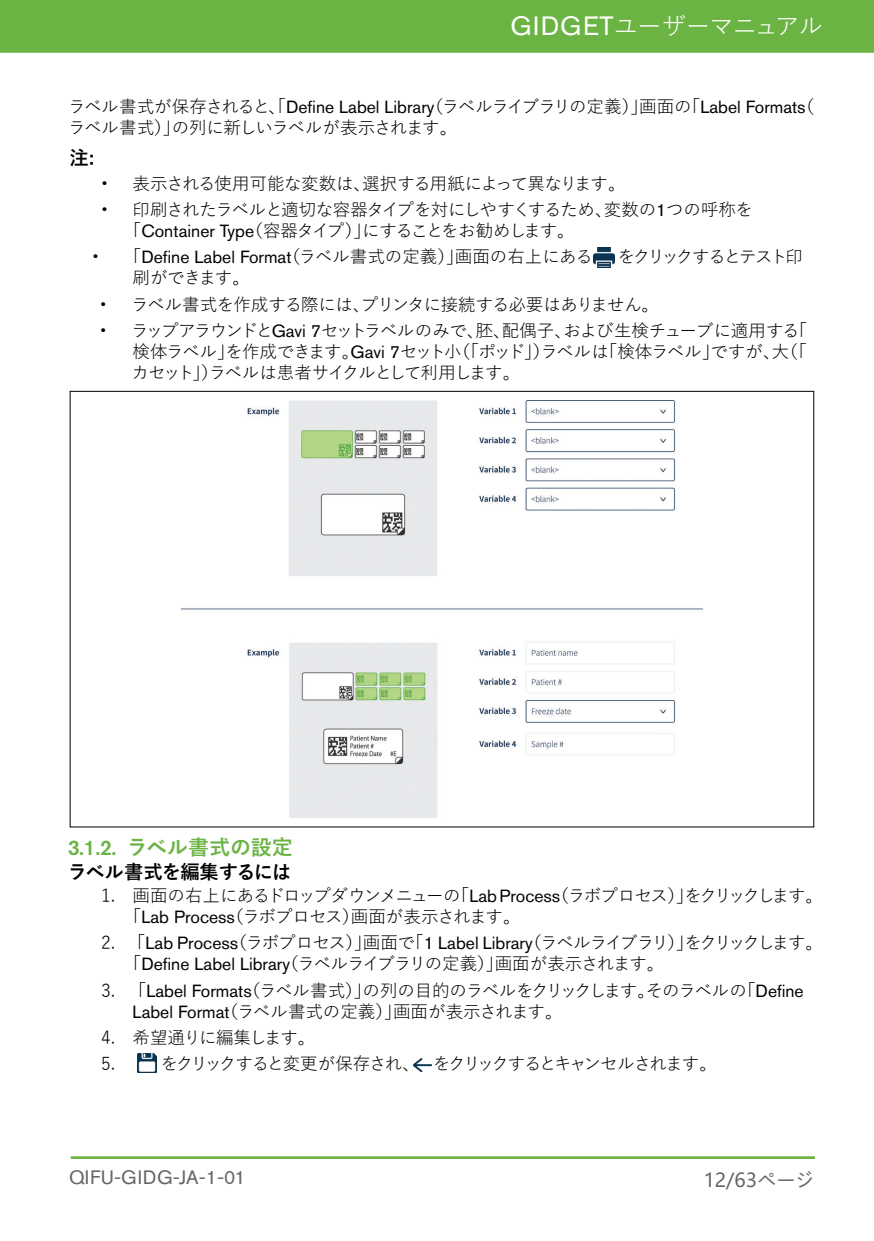
<style>
.page{position:relative;width:874px;height:1241px;background:#fff}
.page>*{position:absolute;margin:0;border:0;box-sizing:border-box;transform-origin:0 0}
.t1{font:24.5px "Yu Gothic";letter-spacing:-.04em;color:#fff}
.t2{font:700 21px "Yu Gothic";letter-spacing:-.005em;color:#6bb444}
.t3{font:19.25px "Akzidenz Grotesk Std";letter-spacing:.02em;color:#666}
.t4{font:700 19.25px "Yu Gothic";letter-spacing:-.04em;color:#000}
.t5{font:19.25px "Microsoft Ya Hei";color:#666}
.t6{font:17.5px/21px "Yu Gothic";letter-spacing:-.065em;color:#000}
.t7{font:17.5px/21px "Yu Gothic";letter-spacing:-.03em;color:#000}
.t8{font:17.5px/21px "Yu Gothic";letter-spacing:-.02em;color:#000}
.t9{font:17.5px "Yu Gothic";letter-spacing:-.005em;color:#000}
.t10{font:17.5px "Yu Gothic";letter-spacing:-.1em;color:#000}
.t11{font:17.5px "Yu Gothic";letter-spacing:-.035em;color:#000}
.t12{font:17.5px "Yu Gothic";letter-spacing:-.04em;color:#000}
.t13{font:17.5px "Yu Gothic";letter-spacing:-.135em;color:#000}
.s1{font-family:"Akzidenz Grotesk Std";font-size:26.25px}
.s2{font-family:"Akzidenz Grotesk Std"}
.s3{font-family:"Akzidenz Grotesk Std";font-weight:500}
</style>
<div class="page">
<div style="left:0;top:0;width:873px;height:53px;background:#6bb444"></div>
<hr style="left:71px;top:1156px;width:743px;height:1px;background:#6bb444">
<hr style="left:71px;top:1157px;width:743px;height:1px;background:#6bb444">
<img style="left:593px;top:247px;width:21px;height:21px">
<img style="left:181px;top:401px;width:521px;height:416px">
<img style="left:137px;top:1053px;width:19px;height:19px">
<img style="left:413px;top:1058px;width:18px;height:13px">
<h1 class="t1" style="left:510px;top:4px;width:314px"><span class="s1">GIDGET</span>ユーザーマニュアル</h1>
<p class="t7" style="left:68px;top:93px;width:747px">ラベル書式が保存されると、「<span class="s2">Define Label Library</span>（ラベルライブラリの定義）」画面の「<span class="s2">Label Formats</span>（ラベル書式）」の列に新しいラベルが表示されます。</p>
<p class="t4" style="left:69px;top:147px;width:27px">注:</p>
<p class="t12" style="left:101px;top:167px;width:525px">• 表示される使用可能な変数は、選択する用紙によって異なります。</p>
<p class="t6" style="left:124px;top:197px;width:630px;text-indent:-23px">• 印刷されたラベルと適切な容器タイプを対にしやすくするため、変数の<span class="s2">1</span>つの呼称を「<span class="s2">Container Type</span>（容器タイプ）」にすることをお勧めします。</p>
<p class="t9" style="left:92px;top:241px;width:502px">• 「<span class="s2">Define Label Format</span>（ラベル書式の定義）」画面の右上にある</p>
<p class="t13" style="left:617px;top:241px;width:187px">をクリックするとテスト印</p>
<p class="t6" style="left:132px;top:265px;width:119px">刷ができます。</p>
<p class="t11" style="left:100px;top:288px;width:560px">• ラベル書式を作成する際には、プリンタに接続する必要はありません。</p>
<p class="t6" style="left:131px;top:317px;width:677px;text-align:justify;text-indent:-32px">• ラップアラウンドと<span class="s2">Gavi 7</span>セットラベルのみで、胚、配偶子、および生検チューブに適用する「検体ラベル」を作成できます。<span class="s2">Gavi 7</span>セット小（「ポッド」）ラベルは「検体ラベル」ですが、大（「カセット」）ラベルは患者サイクルとして利用します。</p>
<p class="t2" style="left:68px;top:835px;width:227px"><span class="s3">3.1.2.</span> ラベル書式の設定</p>
<p class="t4" style="left:68px;top:861px;width:225px">ラベル書式を編集するには</p>
<p class="t6" style="left:124px;top:882px;width:700px;text-indent:-23px">1. 画面の右上にあるドロップダウンメニューの「<span class="s2">Lab Process</span>（ラボプロセス）」をクリックします。「<span class="s2">Lab Process</span>（ラボプロセス）画面が表示されます。</p>
<p class="t6" style="left:124px;top:930px;width:700px;text-indent:-23px">2. 「<span class="s2">Lab Process</span>（ラボプロセス）」画面で「<span class="s2">1 Label Library</span>（ラベルライブラリ）」をクリックします。「<span class="s2">Define Label Library</span>（ラベルライブラリの定義）」画面が表示されます。</p>
<p class="t8" style="left:132px;top:977px;width:672px;text-indent:-31px">3. 「<span class="s2">Label Formats</span>（ラベル書式）」の列の目的のラベルをクリックします。そのラベルの「<span class="s2">Define<br>Label Format</span>（ラベル書式の定義）」画面が表示されます。</p>
<p class="t6" style="left:101px;top:1024px;width:216px">4. 希望通りに編集します。</p>
<p class="t6" style="left:101px;top:1050px;width:16px">5.</p>
<p class="t10" style="left:161px;top:1047px;width:557px">をクリックすると変更が保存され、 をクリックするとキャンセルされます。</p>
<p class="t3" style="left:69px;top:1165px;width:178px">QIFU-GIDG-JA-1-01</p>
<p class="t5" style="left:703px;top:1166px;width:113px">12/63ページ</p>
</div>
